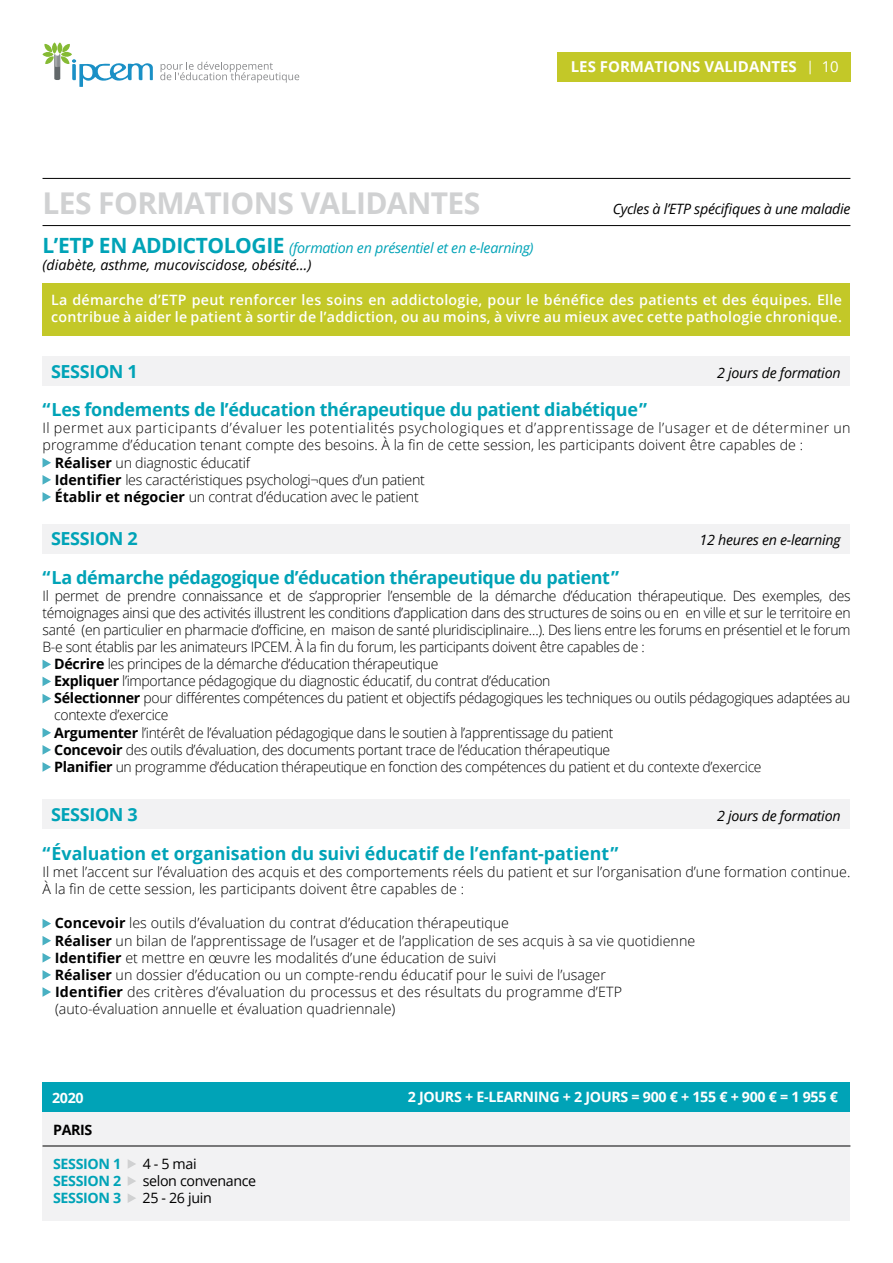
<style>
.page{position:relative;width:893px;height:1263px;background:#fff}
.page>*{position:absolute;margin:0;border:0;box-sizing:border-box;transform-origin:0 0}
.t1{font:700 30px "Open Sans";letter-spacing:-.02em;color:#d0d1d2}
.t2{font:700 18px "Open Sans";letter-spacing:-.02em;color:#00a3b7}
.t3{font:700 18px "Open Sans";color:#00a3b7}
.t4{font:700 15px "Open Sans";color:#fff}
.t5{font:15px "Open Sans";color:#fff}
.t6{font:300 14.25px "Open Sans";letter-spacing:-.025em;color:#000}
.t7{font:300 14.25px/17.1px "Open Sans";color:#000}
.t8{font:600 14.25px/17.1px "Open Sans";letter-spacing:.02em;color:#fff}
.t9{font:300 14.25px "Open Sans";letter-spacing:.035em;color:#000}
.t10{font:italic 14.25px/17.1px "Open Sans";color:#000}
.t11{font:italic 14.25px "Open Sans";letter-spacing:-.02em;color:#000}
.t12{font:700 14.25px "Open Sans";letter-spacing:-.02em;color:#fff}
.t13{font:14.25px "Open Sans";letter-spacing:-.025em;color:#000}
.t14{font:700 14.25px "Open Sans";letter-spacing:-.025em;color:#00a3b7}
.t15{font:700 14.25px "Open Sans";letter-spacing:-.025em;color:#000}
.s1{font-weight:700;font-style:normal;font-size:21px;color:#00a3b7}
.s2{color:#00a3b7}
.s3{font-weight:700}
</style>
<div class="page">
<svg style="left:42px;top:42px;width:111px;height:45px"></svg>
<svg style="left:160px;top:62px;width:139px;height:21px"></svg>
<hr style="left:43px;top:178px;width:807px;height:1px;background:#000">
<div style="left:43px;top:284px;width:807px;height:52px;background:#c3c828"></div>
<div style="left:43px;top:356px;width:807px;height:30px;background:#f2f2f3"></div>
<div style="left:43px;top:524px;width:807px;height:30px;background:#f2f2f3"></div>
<div style="left:43px;top:799px;width:807px;height:30px;background:#f2f2f3"></div>
<svg style="left:43px;top:458px;width:8px;height:9px"></svg>
<svg style="left:43px;top:475px;width:8px;height:10px"></svg>
<svg style="left:43px;top:492px;width:8px;height:10px"></svg>
<svg style="left:43px;top:660px;width:8px;height:9px"></svg>
<svg style="left:43px;top:677px;width:8px;height:9px"></svg>
<svg style="left:43px;top:694px;width:8px;height:9px"></svg>
<svg style="left:43px;top:728px;width:8px;height:9px"></svg>
<svg style="left:43px;top:745px;width:8px;height:10px"></svg>
<svg style="left:43px;top:762px;width:8px;height:10px"></svg>
<svg style="left:43px;top:919px;width:8px;height:9px"></svg>
<svg style="left:43px;top:936px;width:8px;height:9px"></svg>
<svg style="left:43px;top:953px;width:8px;height:9px"></svg>
<svg style="left:43px;top:970px;width:8px;height:10px"></svg>
<svg style="left:43px;top:987px;width:8px;height:10px"></svg>
<hr style="left:43px;top:225px;width:807px;height:1px;background:#000">
<div style="left:557px;top:52px;width:293px;height:30px;background:#c3c828"></div>
<svg style="left:810px;top:61px;width:1px;height:13px"></svg>
<div style="left:43px;top:1102px;width:807px;height:118px;background:#f2f2f3"></div>
<div style="left:43px;top:1082px;width:807px;height:30px;background:#00a3b7"></div>
<svg style="left:128px;top:1159px;width:8px;height:10px"></svg>
<svg style="left:128px;top:1177px;width:8px;height:9px"></svg>
<svg style="left:128px;top:1194px;width:8px;height:9px"></svg>
<hr style="left:43px;top:1146px;width:807px;height:1px;background:#000">
<p class="t4" style="left:571px;top:56px;width:228px">LES FORMATIONS VALIDANTES</p>
<p class="t5" style="left:822px;top:56px;width:19px">10</p>
<h1 class="t1" style="left:43px;top:182px;width:439px">LES FORMATIONS VALIDANTES</h1>
<p class="t10" style="left:43px;top:239px;width:493px"><span class="s1">L’ETP EN ADDICTOLOGIE</span> <span class="s2">(formation en présentiel et en e-learning) </span>(diabète, asthme, mucoviscidose, obésité…)</p>
<p class="t8" style="left:51px;top:291px;width:792px">La démarche d’ETP peut renforcer les soins en addictologie, pour le bénéfice des patients et des équipes. Elle contribue à aider le patient à sortir de l’addiction, ou au moins, à vivre au mieux avec cette pathologie chronique.</p>
<p class="t2" style="left:51px;top:358px;width:88px">SESSION 1</p>
<p class="t11" style="left:717px;top:363px;width:125px">2 jours de formation</p>
<p class="t2" style="left:43px;top:397px;width:606px">“ Les fondements de l’éducation thérapeutique du patient diabétique ”</p>
<p class="t9" style="left:43px;top:418px;width:810px">Il permet aux participants d’évaluer les potentialités psychologiques et d’apprentissage de l’usager et de déterminer un</p>
<p class="t7" style="left:43px;top:436px;width:762px">programme d’éducation tenant compte des besoins. À la fin de cette session, les participants doivent être capables de :</p>
<p class="t6" style="left:55px;top:453px;width:197px"><span class="s3">Réaliser</span> un diagnostic éducatif</p>
<p class="t6" style="left:55px;top:470px;width:372px"><span class="s3">Identifier</span> les caractéristiques psychologi¬ques d’un patient</p>
<p class="t6" style="left:55px;top:487px;width:365px"><span class="s3">Établir et négocier</span> un contrat d’éducation avec le patient</p>
<p class="t2" style="left:51px;top:526px;width:88px">SESSION 2</p>
<p class="t11" style="left:699px;top:530px;width:143px">12 heures en e-learning</p>
<p class="t2" style="left:43px;top:564px;width:578px">“ La démarche pédagogique d’éducation thérapeutique du patient ”</p>
<p class="t6" style="left:43px;top:586px;width:809px">Il permet de prendre connaissance et de s’approprier l’ensemble de la démarche d’éducation thérapeutique. Des exemples, des</p>
<p class="t6" style="left:43px;top:603px;width:810px">témoignages ainsi que des activités illustrent les conditions d’application dans des structures de soins ou en en ville et sur le territoire en</p>
<p class="t6" style="left:43px;top:620px;width:809px">santé (en particulier en pharmacie d’officine, en maison de santé pluridisciplinaire…). Des liens entre les forums en présentiel et le forum</p>
<p class="t6" style="left:43px;top:637px;width:604px">B-e sont établis par les animateurs IPCEM. À la fin du forum, les participants doivent être capables de :</p>
<p class="t6" style="left:54px;top:654px;width:386px"><span class="s3">Décrire</span> les principes de la démarche d’éducation thérapeutique</p>
<p class="t6" style="left:54px;top:671px;width:498px"><span class="s3">Expliquer</span> l’importance pédagogique du diagnostic éducatif, du contrat d’éducation</p>
<p class="t6" style="left:54px;top:688px;width:798px"><span class="s3">Sélectionner</span> pour différentes compétences du patient et objectifs pédagogiques les techniques ou outils pédagogiques adaptées au</p>
<p class="t6" style="left:54px;top:705px;width:116px">contexte d’exercice</p>
<p class="t6" style="left:54px;top:723px;width:561px"><span class="s3">Argumenter</span> l’intérêt de l’évaluation pédagogique dans le soutien à l’apprentissage du patient</p>
<p class="t6" style="left:54px;top:740px;width:557px"><span class="s3">Concevoir</span> des outils d’évaluation, des documents portant trace de l’éducation thérapeutique</p>
<p class="t6" style="left:54px;top:757px;width:709px"><span class="s3">Planifier</span> un programme d’éducation thérapeutique en fonction des compétences du patient et du contexte d’exercice</p>
<p class="t2" style="left:51px;top:802px;width:88px">SESSION 3</p>
<p class="t11" style="left:717px;top:806px;width:125px">2 jours de formation</p>
<p class="t3" style="left:43px;top:841px;width:578px">“ Évaluation et organisation du suivi éducatif de l’enfant-patient ”</p>
<p class="t7" style="left:43px;top:863px;width:809px">Il met l’accent sur l’évaluation des acquis et des comportements réels du patient et sur l’organisation d’une formation continue.<br>À la fin de cette session, les participants doivent être capables de :</p>
<p class="t7" style="left:55px;top:914px;width:642px"><span class="s3">Concevoir</span> les outils d’évaluation du contrat d’éducation thérapeutique<br><span class="s3">Réaliser</span> un bilan de l’apprentissage de l’usager et de l’application de ses acquis à sa vie quotidienne <span class="s3">Identifier</span> et mettre en œuvre les modalités d’une éducation de suivi<br><span class="s3">Réaliser</span> un dossier d’éducation ou un compte-rendu éducatif pour le suivi de l’usager<br><span class="s3">Identifier</span> des critères d’évaluation du processus et des résultats du programme d’ETP (auto-évaluation annuelle et évaluation quadriennale)</p>
<p class="t11" style="left:613px;top:199px;width:239px">Cycles à l’ETP spécifiques à une maladie</p>
<p class="t12" style="left:52px;top:1087px;width:33px">2020</p>
<p class="t15" style="left:53px;top:1119px;width:41px">PARIS</p>
<p class="t14" style="left:53px;top:1153px;width:70px">SESSION 1</p>
<p class="t13" style="left:143px;top:1154px;width:55px">4 - 5 mai</p>
<p class="t14" style="left:53px;top:1171px;width:70px">SESSION 2</p>
<p class="t13" style="left:143px;top:1171px;width:115px">selon convenance</p>
<p class="t14" style="left:53px;top:1188px;width:70px">SESSION 3</p>
<p class="t13" style="left:143px;top:1188px;width:71px">25 - 26 juin</p>
<p class="t12" style="left:408px;top:1087px;width:432px">2 JOURS + E-LEARNING + 2 JOURS = 900 € + 155 € + 900 € = 1 955 €</p>
</div>
